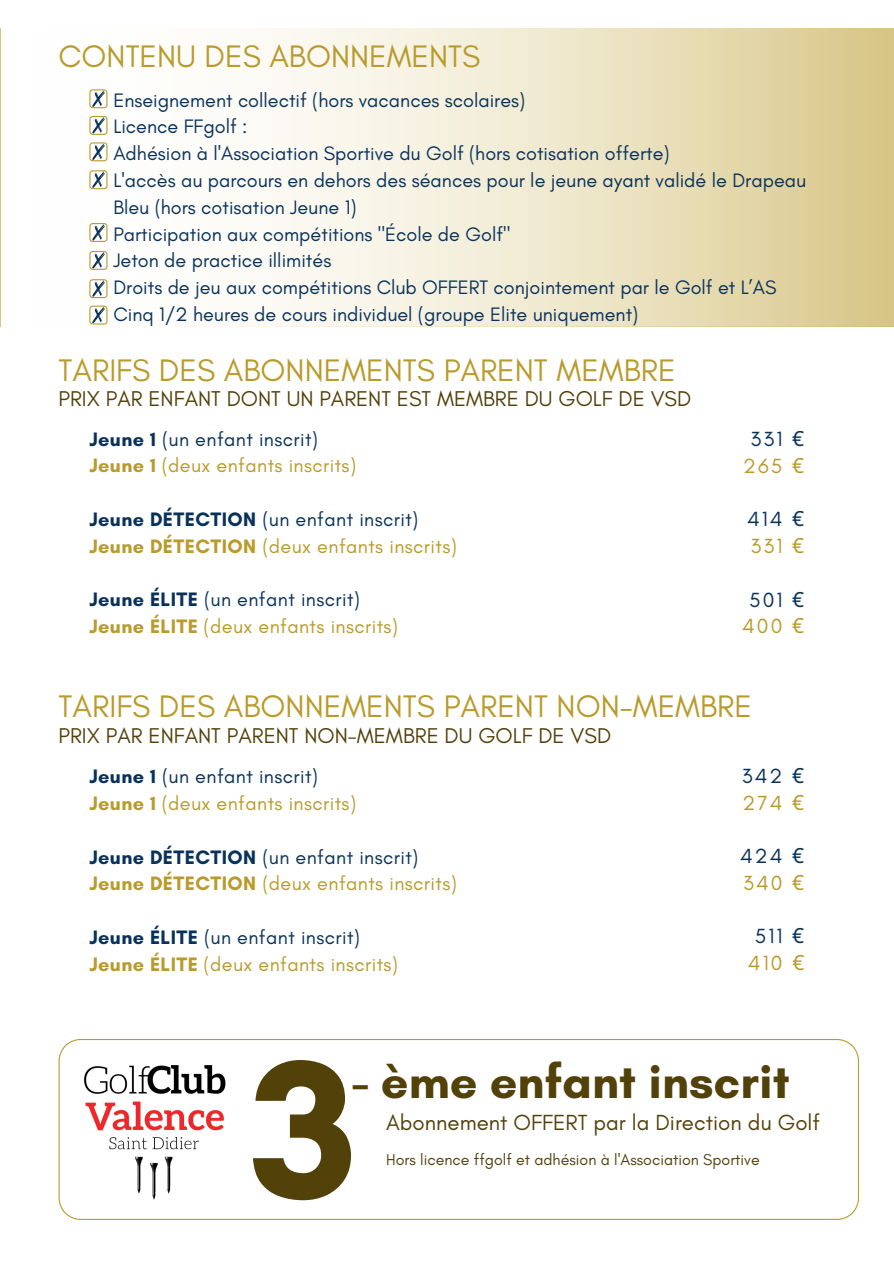
<style>
.page{position:relative;width:894px;height:1264px;background:#fff}
.page>*{position:absolute;margin:0;border:0;box-sizing:border-box;transform-origin:0 0}
.t1{font:700 200.25px "Glacial Indifference";color:#53410a}
.t2{font:700 48.6px "Glacial Indifference";color:#53410a}
.t3{font:31.65px "Glacial Indifference";color:#b99b2c}
.t4{font:22.2px "Glacial Indifference";color:#53410a}
.t5{font:21.75px "Glacial Indifference";color:#53410a}
.t6{font:20.85px/26.7px "Glacial Indifference";letter-spacing:.1em;color:#09325b;text-align:center}
.t7{font:19.8px/26.7px "Glacial Indifference";color:#09325b}
.t8{font:19.8px/26.7px "Glacial Indifference";letter-spacing:.02em;color:#b99b2c}
.t9{font:15.9px "Glacial Indifference";color:#53410a}
.s1{font-weight:700;color:#09325b}
.s2{color:#09325b}
.s3{font-weight:700}
.s4{font-family:"Noto Sans"}
.s5{color:#b99b2c}
.s6{font-family:"Noto Sans";color:#b99b2c}
</style>
<div class="page">
<svg style="left:0;top:28px;width:893px;height:298px"></svg>
<svg style="left:89px;top:89px;width:18px;height:19px"></svg>
<svg style="left:89px;top:116px;width:18px;height:19px"></svg>
<svg style="left:89px;top:170px;width:18px;height:19px"></svg>
<svg style="left:89px;top:223px;width:18px;height:19px"></svg>
<svg style="left:89px;top:279px;width:18px;height:19px"></svg>
<svg style="left:89px;top:305px;width:18px;height:19px"></svg>
<svg style="left:89px;top:142px;width:18px;height:19px"></svg>
<svg style="left:89px;top:251px;width:18px;height:19px"></svg>
<svg style="left:250px;top:1039px;width:608px;height:180px"></svg>
<img style="left:58px;top:1039px;width:192px;height:181px">
<h3 class="t3" style="left:58px;top:38px;width:423px">CONTENU DES ABONNEMENTS</h3>
<p class="t7" style="left:113px;top:87px;width:694px">Enseignement collectif (hors vacances scolaires)<br>Licence FFgolf :<br>Adhésion à l'Association Sportive du Golf (hors cotisation offerte)<br>L'accès au parcours en dehors des séances pour le jeune ayant validé le Drapeau Bleu (hors cotisation Jeune 1)<br>Participation aux compétitions "École de Golf"<br>Jeton de practice illimités<br>Droits de jeu aux compétitions Club OFFERT conjointement par le Golf et L’AS Cinq 1/2 heures de cours individuel (groupe Elite uniquement)</p>
<h3 class="t3" style="left:58px;top:353px;width:618px">TARIFS DES ABONNEMENTS PARENT MEMBRE</h3>
<p class="t5" style="left:58px;top:387px;width:634px">PRIX PAR ENFANT DONT UN PARENT EST MEMBRE DU GOLF DE VSD</p>
<p class="t8" style="left:89px;top:426px;width:268px"><span class="s1">Jeune 1</span> <span class="s2">(un enfant inscrit)<br></span><span class="s3">Jeune 1</span> (deux enfants inscrits)</p>
<p class="t8" style="left:89px;top:506px;width:369px"><span class="s1">Jeune DÉTECTION</span> <span class="s2">(un enfant inscrit)<br></span><span class="s3">Jeune DÉTECTION</span> (deux enfants inscrits)</p>
<p class="t8" style="left:89px;top:586px;width:310px"><span class="s1">Jeune ÉLITE</span> <span class="s2">(un enfant inscrit)<br></span><span class="s3">Jeune ÉLITE</span> (deux enfants inscrits)</p>
<p class="t6" style="left:743px;top:426px;width:62px">331 <span class="s4">€<br></span><span class="s5">265</span> <span class="s6">€</span></p>
<p class="t6" style="left:746px;top:506px;width:59px;text-align:left">414 <span class="s4">€<br></span><span class="s5">331</span> <span class="s6">€</span></p>
<p class="t6" style="left:742px;top:586px;width:63px">501 <span class="s4">€<br></span><span class="s5">400</span> <span class="s6">€</span></p>
<h3 class="t3" style="left:58px;top:688px;width:694px">TARIFS DES ABONNEMENTS PARENT NON-MEMBRE</h3>
<p class="t5" style="left:58px;top:723px;width:554px">PRIX PAR ENFANT PARENT NON-MEMBRE DU GOLF DE VSD</p>
<p class="t8" style="left:89px;top:763px;width:268px"><span class="s1">Jeune 1</span> <span class="s2">(un enfant inscrit)<br></span><span class="s3">Jeune 1</span> (deux enfants inscrits)</p>
<p class="t8" style="left:89px;top:844px;width:369px"><span class="s1">Jeune DÉTECTION</span> <span class="s2">(un enfant inscrit)<br></span><span class="s3">Jeune DÉTECTION</span> (deux enfants inscrits)</p>
<p class="t8" style="left:89px;top:924px;width:310px"><span class="s1">Jeune ÉLITE</span> <span class="s2">(un enfant inscrit)<br></span><span class="s3">Jeune ÉLITE</span> (deux enfants inscrits)</p>
<p class="t6" style="left:741px;top:763px;width:64px;text-align:left">342 <span class="s4">€<br></span><span class="s5">274</span> <span class="s6">€</span></p>
<p class="t6" style="left:740px;top:843px;width:66px;text-align:left">424 <span class="s4">€<br></span><span class="s5">340</span> <span class="s6">€</span></p>
<p class="t6" style="left:747px;top:923px;width:58px">511 <span class="s4">€<br></span><span class="s5">410</span> <span class="s6">€</span></p>
<h1 class="t1" style="left:250px;top:1006px;width:109px">3</h1>
<h2 class="t2" style="left:352px;top:1050px;width:439px">- ème enfant inscrit</h2>
<p class="t4" style="left:386px;top:1110px;width:435px">Abonnement OFFERT par la Direction du Golf</p>
<p class="t9" style="left:386px;top:1150px;width:375px">Hors licence ffgolf et adhésion à l'Association Sportive</p>
</div>
